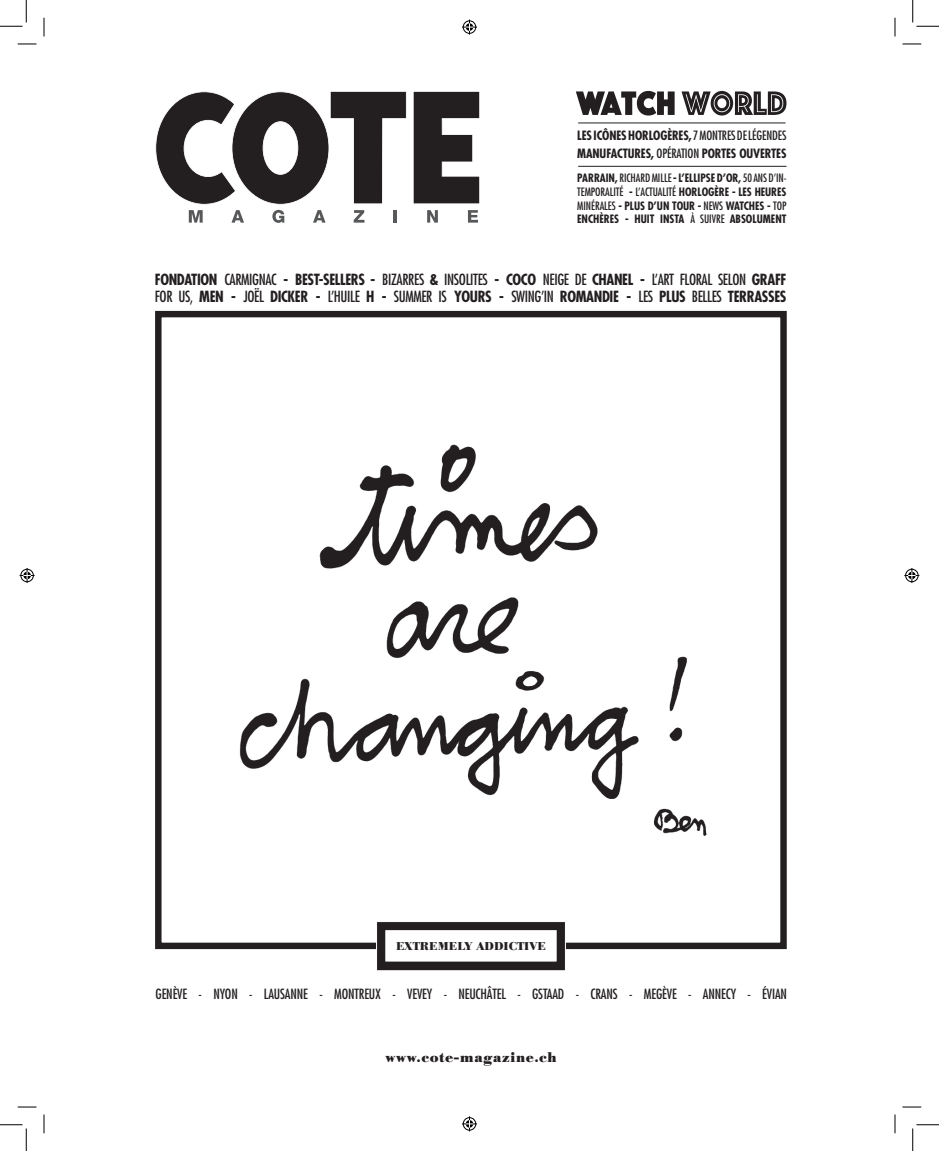
<style>
.page{position:relative;width:939px;height:1151px;background:#fff}
.page>*{position:absolute;margin:0;border:0;box-sizing:border-box;transform-origin:0 0}
.t1{font:condensed 15px/17.5px "Futura";letter-spacing:-.025em;color:#231f20}
.t2{font:condensed 13.75px "Futura";letter-spacing:-.01em;color:#231f20}
.t3{font:700 13.75px "Bodoni BE";letter-spacing:.055em;color:#231f20}
.t4{font:700 condensed 12.5px/17.5px "Futura";letter-spacing:-.01em;color:#231f20}
.t5{font:700 condensed 11.25px/13.8px "Futura";color:#231f20;text-align:justify}
.t6{font:700 11.25px "Bodoni BE";letter-spacing:.01em;color:#231f20}
.s1{font-weight:400}
.s2{font-weight:700}
</style>
<div class="page">
<img style="left:239px;top:444px;width:468px;height:478px">
<div style="left:155px;top:311px;width:631px;height:638px;border:6px solid #231f20"></div>
<div style="left:381px;top:926px;width:180px;height:40px;background:#fff"></div>
<div style="left:376px;top:921px;width:189px;height:49px;border:9px solid #231f20"></div>
<svg style="left:155px;top:91px;width:325px;height:132px"></svg>
<hr style="left:376px;top:921px;width:189px;height:1px;background:#fff">
<hr style="left:565px;top:922px;width:1px;height:53px;background:#fff">
<hr style="left:376px;top:921px;width:1px;height:51px;background:#fff">
<hr style="left:578px;top:166px;width:208px;height:1px;background:#231f20">
<hr style="left:578px;top:123px;width:207px;height:1px;background:#231f20">
<svg style="left:575px;top:91px;width:211px;height:25px"></svg>
<svg style="left:18px;top:43px;width:18px;height:2px"></svg>
<svg style="left:902px;top:43px;width:19px;height:2px"></svg>
<svg style="left:18px;top:1106px;width:18px;height:2px"></svg>
<svg style="left:902px;top:1106px;width:19px;height:2px"></svg>
<svg style="left:43px;top:18px;width:2px;height:18px"></svg>
<svg style="left:43px;top:1114px;width:2px;height:19px"></svg>
<svg style="left:894px;top:18px;width:1px;height:18px"></svg>
<svg style="left:894px;top:1114px;width:1px;height:19px"></svg>
<svg style="left:0;top:0;width:27px;height:27px"></svg>
<svg style="left:0;top:1124px;width:27px;height:27px"></svg>
<svg style="left:912px;top:0;width:26px;height:27px"></svg>
<svg style="left:912px;top:1124px;width:26px;height:27px"></svg>
<svg style="left:462px;top:20px;width:15px;height:15px"></svg>
<svg style="left:462px;top:1116px;width:15px;height:15px"></svg>
<svg style="left:20px;top:568px;width:15px;height:15px"></svg>
<svg style="left:904px;top:568px;width:15px;height:15px"></svg>
<p class="t4" style="left:577px;top:127px;width:211px">LES ICÔNES HORLOGÈRES, <span class="s1">7 MONTRES DE LÉGENDES<br></span>MANUFACTURES, <span class="s1">OPÉRATION</span> PORTES OUVERTES</p>
<p class="t5" style="left:577px;top:171px;width:211px">PARRAIN, <span class="s1">RICHARD MILLE</span> - L’ELLIPSE D’OR, <span class="s1">50 ANS D’IN-TEMPORALITÉ</span> - <span class="s1">L’ACTUALITÉ</span> HORLOGÈRE - LES HEURES <span class="s1">MINÉRALES</span> - PLUS D’UN TOUR - <span class="s1">NEWS</span> WATCHES - <span class="s1">TOP </span>ENCHÈRES - HUIT INSTA <span class="s1">À SUIVRE</span> ABSOLUMENT</p>
<p class="t1" style="left:155px;top:270px;width:633px"><span class="s2">FONDATION</span> CARMIGNAC <span class="s2">- BEST-SELLERS -</span> BIZARRES <span class="s2">&amp;</span> INSOLITES <span class="s2">- COCO</span> NEIGE DE <span class="s2">CHANEL -</span> L’ART FLORAL SELON <span class="s2">GRAFF<br></span>FOR US, <span class="s2">MEN -</span> JOËL <span class="s2">DICKER -</span> L’HUILE <span class="s2">H -</span> SUMMER IS <span class="s2">YOURS -</span> SWING’IN <span class="s2">ROMANDIE -</span> LES <span class="s2">PLUS</span> BELLES <span class="s2">TERRASSES</span></p>
<p class="t6" style="left:396px;top:939px;width:151px">EXTREMELY ADDICTIVE</p>
<p class="t2" style="left:155px;top:985px;width:633px">GENÈVE - NYON - LAUSANNE - MONTREUX - VEVEY - NEUCHÂTEL - GSTAAD - CRANS - MEGÈVE - ANNECY - ÉVIAN</p>
<p class="t3" style="left:385px;top:1049px;width:173px">www.cote-magazine.ch</p>
</div>
